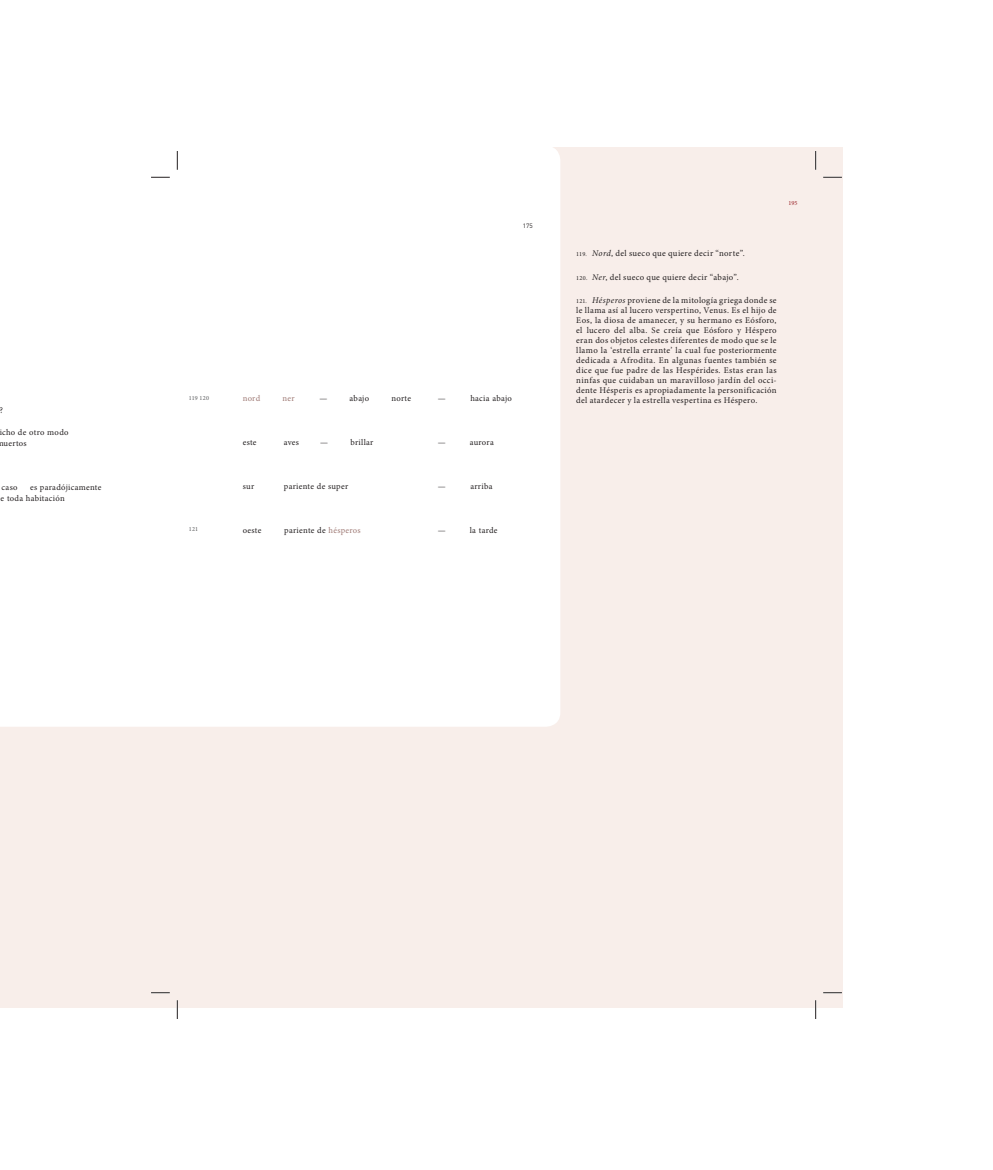
<style>
.page{position:relative;width:993px;height:1170px;background:#fff}
.page>*{position:absolute;margin:0;border:0;box-sizing:border-box;transform-origin:0 0}
.t1{font:8.75px/10px "Minion Pro";letter-spacing:.035em;color:#231f20;text-align:justify}
.t2{font:8.62px/11px "Minion Pro";letter-spacing:.04em;color:#231f20}
.t3{font:8.62px "Minion Pro";color:#9f7a75}
.t4{font:6.25px "Minion Pro";color:#58595b}
.t5{font:6.25px "Minion Pro";color:#961b21}
.t6{font:6.25px "DIN Pro";color:#231f20}
.s1{color:#9f7a75}
.s2{font-size:6.25px}
.s3{font-style:italic}
</style>
<div class="page">
<div style="left:0;top:147px;width:842px;height:860px;background:#f8eeea"></div>
<div style="left:0;top:147px;width:560px;height:579px;background:#fff"></div>
<svg style="left:151px;top:176px;width:19px;height:2px"></svg>
<svg style="left:823px;top:176px;width:18px;height:2px"></svg>
<svg style="left:151px;top:992px;width:19px;height:1px"></svg>
<svg style="left:823px;top:992px;width:18px;height:1px"></svg>
<svg style="left:176px;top:151px;width:2px;height:19px"></svg>
<svg style="left:176px;top:1000px;width:2px;height:18px"></svg>
<svg style="left:815px;top:151px;width:1px;height:19px"></svg>
<svg style="left:814px;top:1000px;width:2px;height:18px"></svg>
<p class="t2" style="left:-1px;top:406px;width:5px">?</p>
<p class="t2" style="left:-4px;top:428px;width:74px;text-indent:3px">icho de otro modo muertos</p>
<p class="t2" style="left:2px;top:482px;width:17px">caso</p>
<p class="t2" style="left:1px;top:482px;width:102px;text-indent:29px">es paradójicamente e toda habitación</p>
<p class="t6" style="left:523px;top:222px;width:11px">175</p>
<p class="t4" style="left:189px;top:396px;width:22px">119 120</p>
<p class="t4" style="left:189px;top:526px;width:11px">121</p>
<p class="t3" style="left:243px;top:395px;width:19px">nord</p>
<p class="t3" style="left:282px;top:395px;width:14px">ner</p>
<p class="t2" style="left:319px;top:393px;width:9px">—</p>
<p class="t2" style="left:349px;top:393px;width:21px">abajo</p>
<p class="t2" style="left:391px;top:393px;width:21px">norte</p>
<p class="t2" style="left:437px;top:393px;width:9px">—</p>
<p class="t2" style="left:470px;top:393px;width:43px">hacia abajo</p>
<p class="t2" style="left:243px;top:437px;width:15px">este</p>
<p class="t2" style="left:284px;top:437px;width:17px">aves</p>
<p class="t2" style="left:320px;top:437px;width:9px">—</p>
<p class="t2" style="left:350px;top:437px;width:24px">brillar</p>
<p class="t2" style="left:437px;top:437px;width:9px">—</p>
<p class="t2" style="left:469px;top:437px;width:25px">aurora</p>
<p class="t2" style="left:243px;top:481px;width:13px">sur</p>
<p class="t2" style="left:284px;top:481px;width:66px">pariente de super</p>
<p class="t2" style="left:437px;top:481px;width:9px">—</p>
<p class="t2" style="left:470px;top:481px;width:24px">arriba</p>
<p class="t2" style="left:243px;top:525px;width:20px">oeste</p>
<p class="t2" style="left:284px;top:525px;width:78px">pariente de <span class="s1">hésperos</span></p>
<p class="t2" style="left:437px;top:525px;width:9px">—</p>
<p class="t2" style="left:469px;top:525px;width:29px">la tarde</p>
<p class="t5" style="left:788px;top:201px;width:10px">195</p>
<p class="t1" style="left:576px;top:249px;width:170px"><span class="s2">119.</span> <span class="s3">Nord</span>, del sueco que quiere decir “norte”.</p>
<p class="t1" style="left:576px;top:272px;width:164px"><span class="s2">120.</span> <span class="s3">Ner</span>, del sueco que quiere decir “abajo”.</p>
<p class="t1" style="left:576px;top:296px;width:202px"><span class="s2">121.</span> <span class="s3">Hésperos</span> proviene de la mitología griega donde se le llama así al lucero verspertino, Venus. Es el hijo de Eos, la diosa de amanecer, y su hermano es Eósforo, el lucero del alba. Se creía que Eósforo y Héspero eran dos objetos celestes diferentes de modo que se le llamo la ‘estrella errante’ la cual fue posteriormente dedicada a Afrodita. En algunas fuentes también se dice que fue padre de las Hespérides. Estas eran las ninfas que cuidaban un maravilloso jardín del occi&shy;dente Hésperis es apropiadamente la personificación del atardecer y la estrella vespertina es Héspero.</p>
</div>
